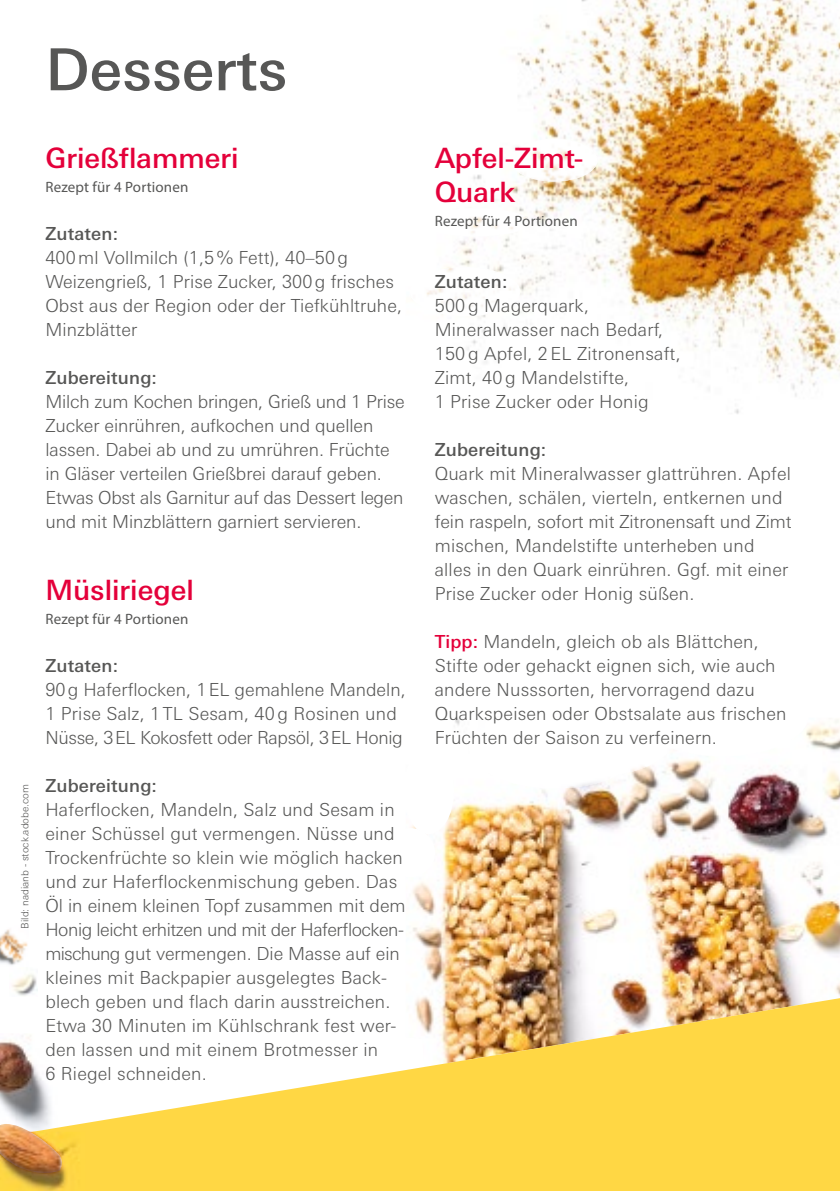
<style>
.page{position:relative;width:840px;height:1191px;background:#fff}
.page>*{position:absolute;margin:0;border:0;box-sizing:border-box;transform-origin:0 0}
.t1{font:500 58px "LT Univers Basic";color:#575756}
.t2{font:500 28px/34px "LT Univers Basic";color:#e4003a}
.t3{font:300 18px/24px "LT Univers Basic";letter-spacing:.01em;color:#575756}
.t4{font:500 18px "LT Univers Basic";letter-spacing:.01em;color:#575756}
.t5{font:15px "Myriad Pro";letter-spacing:.01em;color:#575756}
.t6{font:300 10px "LT Univers Basic";color:#575756}
.s1{font-weight:500;color:#e4003a}
</style>
<div class="page">
<img style="left:411px;top:717px;width:428px;height:281px">
<img style="left:12px;top:974px;width:25px;height:22px">
<img style="left:0;top:929px;width:28px;height:36px">
<img style="left:447px;top:0;width:392px;height:414px">
<svg style="left:0;top:998px;width:839px;height:193px;fill:#ffd744"></svg>
<img style="left:426px;top:267px;width:93px;height:49px">
<img style="left:447px;top:208px;width:82px;height:28px">
<img style="left:510px;top:139px;width:87px;height:42px">
<img style="left:468px;top:717px;width:151px;height:71px">
<img style="left:671px;top:717px;width:137px;height:39px">
<img style="left:640px;top:748px;width:31px;height:26px">
<img style="left:503px;top:717px;width:137px;height:60px">
<img style="left:636px;top:717px;width:39px;height:31px">
<div style="left:384px;top:828px;width:51px;height:49px;background:#fff;border-radius:50%"></div>
<div style="left:403px;top:747px;width:51px;height:87px;background:#fff;border-radius:50%"></div>
<img style="left:0;top:1131px;width:86px;height:60px">
<img style="left:0;top:1124px;width:63px;height:53px">
<h1 class="t1" style="left:45px;top:36px;width:243px">Desserts</h1>
<h2 class="t2" style="left:45px;top:141px;width:195px">Grießflammeri</h2>
<p class="t5" style="left:45px;top:178px;width:144px">Rezept für 4 Portionen</p>
<p class="t4" style="left:45px;top:223px;width:74px">Zutaten:</p>
<p class="t3" style="left:45px;top:245px;width:358px">400 ml Vollmilch (1,5 % Fett), 40–50 g Weizengrieß, 1 Prise Zucker, 300 g frisches Obst aus der Region oder der Tiefkühltruhe, Minzblätter</p>
<p class="t4" style="left:45px;top:367px;width:113px">Zubereitung:</p>
<p class="t3" style="left:45px;top:389px;width:360px">Milch zum Kochen bringen, Grieß und 1 Prise Zucker einrühren, aufkochen und quellen lassen. Dabei ab und zu umrühren. Früchte in Gläser verteilen Grießbrei darauf geben.<br>Etwas Obst als Garnitur auf das Dessert legen und mit Minzblättern garniert servieren.</p>
<p class="t6" style="left:19px;top:928px;width:146px;rotate:-90deg">Bild: nadianb - stock.adobe.com</p>
<h2 class="t2" style="left:45px;top:573px;width:150px">Müsliriegel</h2>
<p class="t5" style="left:45px;top:610px;width:144px">Rezept für 4 Portionen</p>
<p class="t4" style="left:45px;top:655px;width:74px">Zutaten:</p>
<p class="t3" style="left:45px;top:677px;width:361px">90 g Haferflocken, 1 EL gemahlene Mandeln,<br>1 Prise Salz, 1 TL Sesam, 40 g Rosinen und<br>Nüsse, 3 EL Kokosfett oder Rapsöl, 3 EL Honig</p>
<p class="t4" style="left:45px;top:775px;width:113px">Zubereitung:</p>
<p class="t3" style="left:45px;top:797px;width:361px">Haferflocken, Mandeln, Salz und Sesam in einer Schüssel gut vermengen. Nüsse und Trockenfrüchte so klein wie möglich hacken und zur Haferflockenmischung geben. Das Öl in einem kleinen Topf zusammen mit dem Honig leicht erhitzen und mit der Haferflocken&shy;mischung gut vermengen. Die Masse auf ein kleines mit Backpapier ausgelegtes Back&shy;blech geben und flach darin ausstreichen.<br>Etwa 30 Minuten im Kühlschrank fest wer&shy;den lassen und mit einem Brotmesser in<br>6 Riegel schneiden.</p>
<h2 class="t2" style="left:434px;top:141px;width:150px">Apfel-Zimt-<br>Quark</h2>
<p class="t5" style="left:434px;top:212px;width:144px">Rezept für 4 Portionen</p>
<p class="t4" style="left:434px;top:271px;width:74px">Zutaten:</p>
<p class="t3" style="left:434px;top:293px;width:247px">500 g Magerquark,<br>Mineralwasser nach Bedarf,<br>150 g Apfel, 2 EL Zitronensaft,<br>Zimt, 40 g Mandelstifte,<br>1 Prise Zucker oder Honig</p>
<p class="t4" style="left:434px;top:439px;width:113px">Zubereitung:</p>
<p class="t3" style="left:434px;top:461px;width:358px">Quark mit Mineralwasser glattrühren. Apfel waschen, schälen, vierteln, entkernen und fein raspeln, sofort mit Zitronensaft und Zimt mischen, Mandelstifte unterheben und alles in den Quark einrühren. Ggf. mit einer Prise Zucker oder Honig süßen.</p>
<p class="t3" style="left:434px;top:629px;width:353px"><span class="s1">Tipp:</span> Mandeln, gleich ob als Blättchen, Stifte oder gehackt eignen sich, wie auch andere Nusssorten, hervorragend dazu Quarkspeisen oder Obstsalate aus frischen Früchten der Saison zu verfeinern.</p>
</div>
